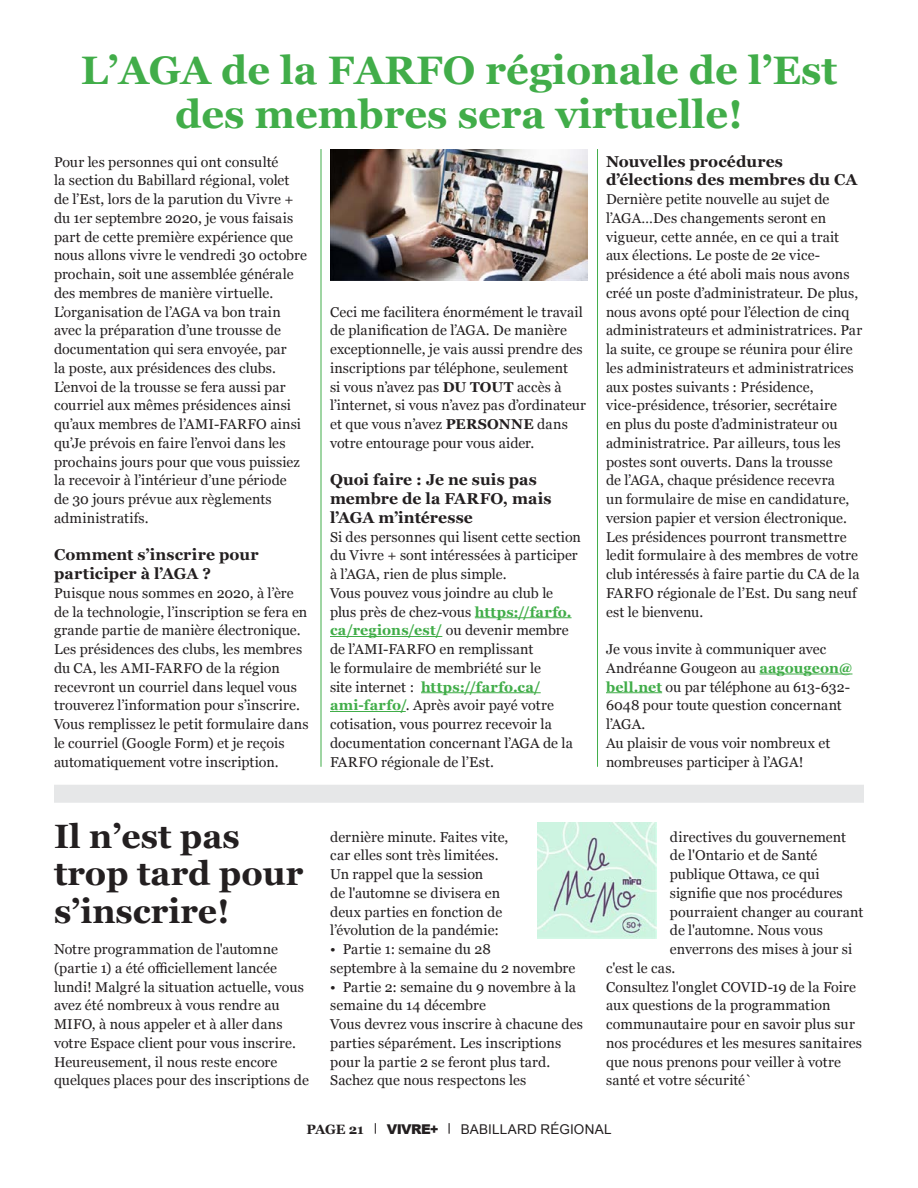
<style>
.page{position:relative;width:918px;height:1188px;background:#fff}
.page>*{position:absolute;margin:0;border:0;box-sizing:border-box;transform-origin:0 0}
.t1{font:700 39.75px/43.8px "Georgia";color:#41ad49;text-align:center}
.t2{font:700 33.75px/37.2px "Georgia";color:#231f20}
.t3{font:700 15.75px/18.8px "Georgia";letter-spacing:.005em;color:#231f20}
.t4{font:14.25px/18.8px "Georgia";letter-spacing:.005em;color:#231f20}
.t5{font:13.5px "Arial";letter-spacing:.015em;color:#231f20}
.s1{font-weight:700}
.s2{font-weight:700;color:#41ad49}
.s3{font-family:"Georgia";font-weight:700}
.s4{font-weight:900}
</style>
<div class="page">
<hr style="left:475px;top:617px;width:97px;height:1px;background:#41ad49">
<hr style="left:330px;top:636px;width:112px;height:1px;background:#41ad49">
<hr style="left:421px;top:692px;width:120px;height:1px;background:#41ad49">
<hr style="left:330px;top:711px;width:76px;height:1px;background:#41ad49">
<hr style="left:759px;top:674px;width:93px;height:1px;background:#41ad49">
<hr style="left:606px;top:692px;width:56px;height:1px;background:#41ad49">
<img style="left:330px;top:149px;width:258px;height:131px">
<div style="left:54px;top:785px;width:810px;height:18px;background:#e6e7e8"></div>
<img style="left:538px;top:823px;width:118px;height:115px">
<hr style="left:321px;top:149px;width:1px;height:618px;background:#41ad49">
<hr style="left:597px;top:149px;width:1px;height:618px;background:#41ad49">
<h1 class="t1" style="left:81px;top:46px;width:758px">L’AGA de la FARFO régionale de l’Est des membres sera virtuelle!</h1>
<p class="t4" style="left:54px;top:152px;width:254px">Pour les personnes qui ont consulté<br>la section du Babillard régional, volet de l’Est, lors de la parution du Vivre + du 1er septembre 2020, je vous faisais part de cette première expérience que nous allons vivre le vendredi 30 octobre prochain, soit une assemblée générale des membres de manière virtuelle.<br>L’organisation de l’AGA va bon train avec la préparation d’une trousse de documentation qui sera envoyée, par<br>la poste, aux présidences des clubs.<br>L’envoi de la trousse se fera aussi par courriel aux mêmes présidences ainsi qu’aux membres de l’AMI-FARFO ainsi qu’Je prévois en faire l’envoi dans les prochains jours pour que vous puissiez la recevoir à l’intérieur d’une période<br>de 30 jours prévue aux règlements administratifs.</p>
<p class="t3" style="left:54px;top:545px;width:206px">Comment s’inscrire pour participer à l’AGA ?</p>
<p class="t4" style="left:54px;top:583px;width:256px">Puisque nous sommes en 2020, à l’ère de la technologie, l’inscription se fera en grande partie de manière électronique.<br>Les présidences des clubs, les membres du CA, les AMI-FARFO de la région recevront un courriel dans lequel vous trouverez l’information pour s’inscrire.<br>Vous remplissez le petit formulaire dans le courriel (Google Form) et je reçois automatiquement votre inscription.</p>
<p class="t4" style="left:330px;top:302px;width:258px">Ceci me facilitera énormément le travail de planification de l’AGA. De manière exceptionnelle, je vais aussi prendre des inscriptions par téléphone, seulement<br>si vous n’avez pas <span class="s1">DU TOUT</span> accès à l’internet, si vous n’avez pas d’ordinateur et que vous n’avez <span class="s1">PERSONNE</span> dans votre entourage pour vous aider.</p>
<p class="t3" style="left:330px;top:470px;width:223px">Quoi faire : Je ne suis pas membre de la FARFO, mais l’AGA m’intéresse</p>
<p class="t4" style="left:330px;top:527px;width:253px">Si des personnes qui lisent cette section du Vivre + sont intéressées à participer à l’AGA, rien de plus simple.<br>Vous pouvez vous joindre au club le plus près de chez-vous <span class="s2">https://farfo. ca/regions/est/</span> ou devenir membre de l’AMI-FARFO en remplissant<br>le formulaire de membriété sur le<br>site internet : <span class="s2">https://farfo.ca/ ami-farfo/</span>. Après avoir payé votre cotisation, vous pourrez recevoir la documentation concernant l’AGA de la FARFO régionale de l’Est.</p>
<p class="t3" style="left:606px;top:151px;width:253px">Nouvelles procédures d’élections des membres du CA</p>
<p class="t4" style="left:606px;top:189px;width:258px">Dernière petite nouvelle au sujet de l’AGA…Des changements seront en vigueur, cette année, en ce qui a trait aux élections. Le poste de 2e vice&shy;présidence a été aboli mais nous avons créé un poste d’administrateur. De plus, nous avons opté pour l’élection de cinq administrateurs et administratrices. Par la suite, ce groupe se réunira pour élire les administrateurs et administratrices aux postes suivants : Présidence, vice-présidence, trésorier, secrétaire<br>en plus du poste d’administrateur ou administratrice. Par ailleurs, tous les postes sont ouverts. Dans la trousse<br>de l’AGA, chaque présidence recevra<br>un formulaire de mise en candidature, version papier et version électronique.<br>Les présidences pourront transmettre ledit formulaire à des membres de votre club intéressés à faire partie du CA de la FARFO régionale de l’Est. Du sang neuf est le bienvenu.</p>
<p class="t4" style="left:606px;top:639px;width:248px">Je vous invite à communiquer avec<br>Andréanne Gougeon au <span class="s2">aagougeon@ bell.net</span> ou par téléphone au 613-632-<br>6048 pour toute question concernant l’AGA.<br>Au plaisir de vous voir nombreux et nombreuses participer à l’AGA!</p>
<h2 class="t2" style="left:54px;top:816px;width:251px">Il n’est pas trop tard pour s’inscrire!</h2>
<p class="t4" style="left:54px;top:939px;width:256px">Notre programmation de l'automne (partie 1) a été officiellement lancée lundi! Malgré la situation actuelle, vous avez été nombreux à vous rendre au MIFO, à nous appeler et à aller dans votre Espace client pour vous inscrire.<br>Heureusement, il nous reste encore quelques places pour des inscriptions de</p>
<p class="t4" style="left:330px;top:827px;width:180px">dernière minute. Faites vite, car elles sont très limitées.<br>Un rappel que la session<br>de l'automne se divisera en deux parties en fonction de l’évolution de la pandémie:</p>
<p class="t4" style="left:330px;top:939px;width:247px">• Partie 1: semaine du 28<br>septembre à la semaine du 2 novembre</p>
<p class="t4" style="left:330px;top:977px;width:254px">• Partie 2: semaine du 9 novembre à la semaine du 14 décembre<br>Vous devrez vous inscrire à chacune des parties séparément. Les inscriptions pour la partie 2 se feront plus tard.<br>Sachez que nous respectons les</p>
<p class="t4" style="left:670px;top:827px;width:178px">directives du gouvernement</p>
<p class="t4" style="left:670px;top:845px;width:149px">de l'Ontario et de Santé</p>
<p class="t4" style="left:670px;top:864px;width:151px">publique Ottawa, ce qui</p>
<p class="t4" style="left:670px;top:883px;width:174px">signifie que nos procédures</p>
<p class="t4" style="left:670px;top:902px;width:195px">pourraient changer au courant</p>
<p class="t4" style="left:670px;top:920px;width:155px">de l'automne. Nous vous</p>
<p class="t4" style="left:670px;top:939px;width:184px">enverrons des mises à jour si</p>
<p class="t4" style="left:606px;top:958px;width:71px">c'est le cas.</p>
<p class="t4" style="left:606px;top:977px;width:251px">Consultez l'onglet COVID-19 de la Foire</p>
<p class="t4" style="left:606px;top:995px;width:226px">aux questions de la programmation</p>
<p class="t4" style="left:606px;top:1014px;width:250px">communautaire pour en savoir plus sur</p>
<p class="t4" style="left:606px;top:1033px;width:257px">nos procédures et les mesures sanitaires</p>
<p class="t4" style="left:606px;top:1052px;width:236px">que nous prenons pour veiller à votre</p>
<p class="t4" style="left:606px;top:1070px;width:147px">santé et votre sécurité`</p>
<p class="t5" style="left:306px;top:1121px;width:307px"><span class="s3">PAGE 21 ︳</span> <span class="s4">VIVRE+</span> <span class="s3">︳</span> BABILLARD RÉGIONAL</p>
</div>
